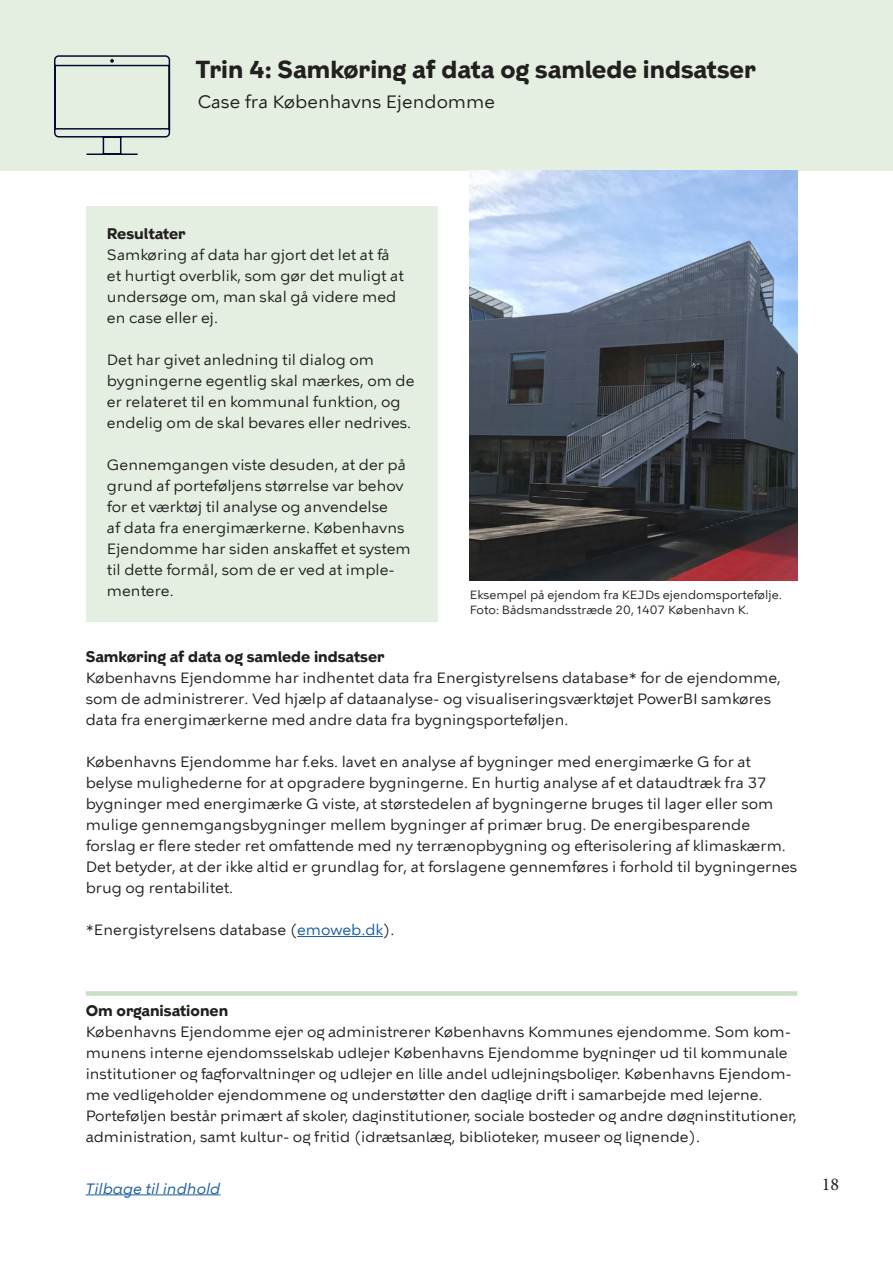
<style>
.page{position:relative;width:893px;height:1263px;background:#fff}
.page>*{position:absolute;margin:0;border:0;box-sizing:border-box;transform-origin:0 0}
.t1{font:700 24px "KBH";color:#231f20}
.t2{font:18px "KBH Tekst";color:#231f20}
.t3{font:18px "Minion Pro";color:#231f20}
.t4{font:15px/21px "KBH Tekst";color:#231f20}
.t5{font:15px/21px "KBH";color:#231f20}
.t6{font:700 15px "KBH";color:#231f20}
.t7{font:15px "KBH Tekst 2";color:#231f20}
.t8{font:italic 15px "KBH Tekst";color:#175d9e}
.t9{font:12px/14.4px "KBH Tekst";color:#231f20}
.s1{font-family:"KBH Tekst 2"}
.s2{color:#175d9e}
.s3{font-family:"KBH Tekst"}
.s4{font-family:"KBH2"}
</style>
<div class="page">
<div style="left:0;top:0;width:893px;height:170px;background:#e4efe1"></div>
<hr style="left:297px;top:936px;width:86px;height:1px;background:#175d9e">
<div style="left:86px;top:206px;width:351px;height:416px;background:#e4efe1"></div>
<div style="left:86px;top:991px;width:711px;height:5px;background:#c8e0c4"></div>
<svg style="left:54px;top:55px;width:117px;height:100px"></svg>
<hr style="left:86px;top:1194px;width:134px;height:1px;background:#175d9e">
<img style="left:470px;top:170px;width:327px;height:410px">
<h1 class="t1" style="left:196px;top:55px;width:562px">Trin 4: Samkøring af data og samlede indsatser</h1>
<p class="t2" style="left:198px;top:90px;width:299px">Case fra Københavns Ejendomme</p>
<h2 class="t6" style="left:107px;top:224px;width:80px">Resultater</h2>
<p class="t4" style="left:107px;top:244px;width:298px">Samkøring af data har gjort det let at få et hurtigt overblik, som gør det muligt at undersøge om, man skal gå videre med en case eller ej.</p>
<p class="t4" style="left:107px;top:349px;width:309px">Det har givet anledning til dialog om bygningerne egentlig skal mærkes, om de er relateret til en kommunal funktion, og endelig om de skal bevares eller nedrives.</p>
<p class="t4" style="left:107px;top:454px;width:305px"><span class="s1">Gennemgangen viste desuden, at der på grund af porteføljens størrelse var behov </span>for et værktøj til analyse og anvendelse<br>af data fra energimærkerne. Københavns Ejendomme har siden anskaffet et system</p>
<p class="t4" style="left:107px;top:580px;width:68px">mentere.</p>
<p class="t9" style="left:470px;top:588px;width:314px">Eksempel på ejendom fra KEJDs ejendomsportefølje.<br>Foto: Bådsmandsstræde 20, 1407 København K.</p>
<h2 class="t6" style="left:86px;top:648px;width:300px">Samkøring af data og samlede indsatser</h2>
<p class="t4" style="left:86px;top:667px;width:697px">Københavns Ejendomme har indhentet data fra Energistyrelsens database* for de ejendomme, som de administrerer. Ved hjælp af dataanalyse- og visualiseringsværktøjet PowerBI samkøres data fra energimærkerne med andre data fra bygningsporteføljen.</p>
<p class="t4" style="left:86px;top:751px;width:713px">Københavns Ejendomme har f.eks. lavet en analyse af bygninger med energimærke G for at belyse mulighederne for at opgradere bygningerne. En hurtig analyse af et dataudtræk fra 37 bygninger med energimærke G viste, at størstedelen af bygningerne bruges til lager eller som mulige gennemgangsbygninger mellem bygninger af primær brug. De energibesparende forslag er flere steder ret omfattende med ny terrænopbygning og efterisolering af klimaskærm.<br>Det betyder, at der ikke altid er grundlag for, at forslagene gennemføres i forhold til bygningernes brug og rentabilitet.</p>
<p class="t4" style="left:86px;top:919px;width:310px">*Energistyrelsens database (<span class="s2">emoweb.dk</span>).</p>
<p class="t7" style="left:107px;top:560px;width:289px">til dette formål, som de er ved at imple-</p>
<h3 class="t6" style="left:86px;top:1001px;width:144px">Om organisationen</h3>
<p class="t5" style="left:86px;top:1041px;width:703px">munens interne ejendomsselskab udlejer <span class="s3">Københavns Ejendomme</span> bygninger ud til kommunale</p>
<p class="t5" style="left:86px;top:1083px;width:713px"><span class="s1">me</span> <span class="s4">vedligeholder ejendommene og understøtter den daglige drift i samarbejde med lejerne.<br></span>Porteføljen består primært af skoler, daginstitutioner, sociale bosteder og andre døgninstitutioner, administration, samt kultur- og fritid (idrætsanlæg, biblioteker, museer og lignende).</p>
<p class="t8" style="left:86px;top:1179px;width:136px">Tilbage til indhold</p>
<p class="t5" style="left:86px;top:1020px;width:707px"><span class="s3">Københavns Ejendomme</span> ejer og administrerer Københavns Kommunes ejendomme. Som kom-</p>
<p class="t5" style="left:86px;top:1062px;width:708px">institutioner og fagforvaltninger og udlejer en lille andel udlejningsboliger. <span class="s3">Københavns Ejendom</span><span class="s1">-</span></p>
<p class="t3" style="left:822px;top:1172px;width:19px">18</p>
</div>
